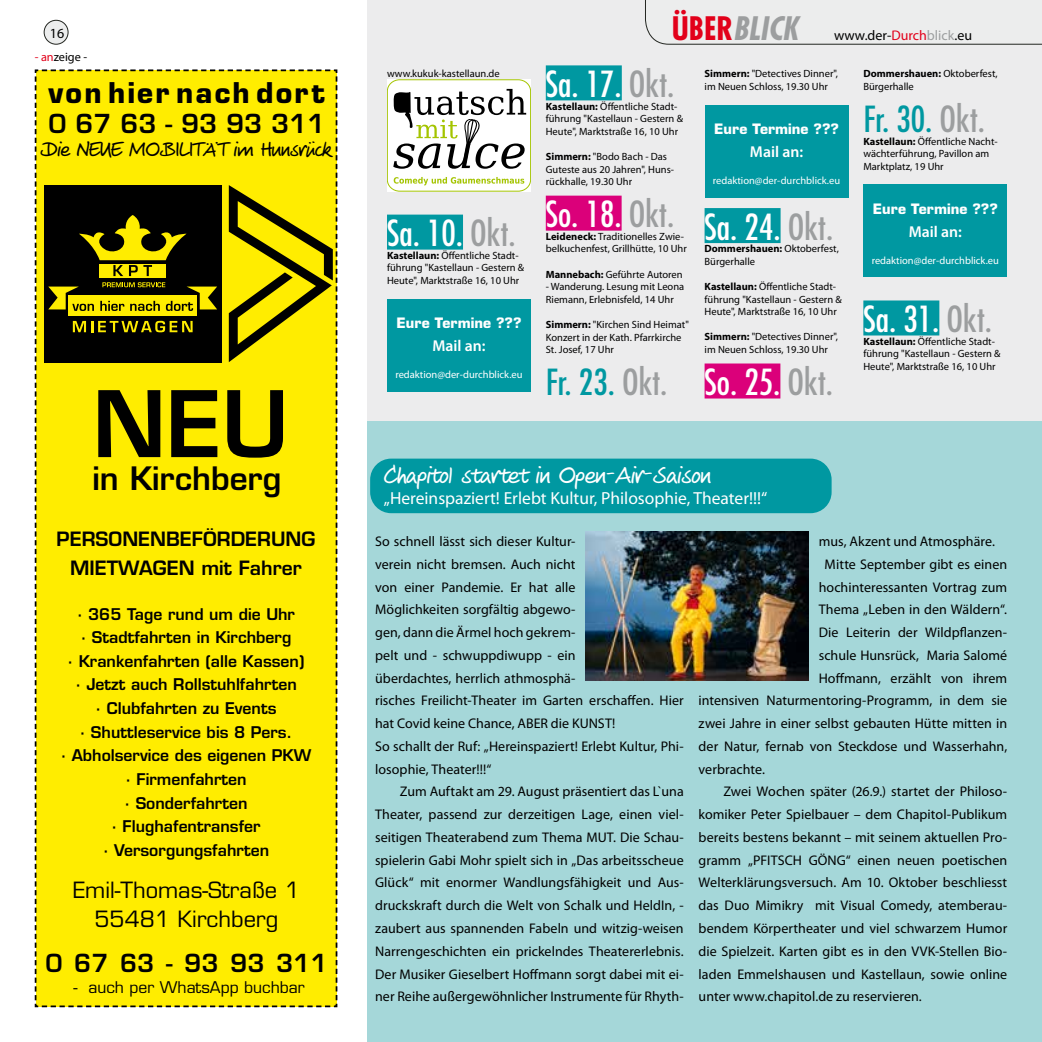
<style>
.page{position:relative;width:1042px;height:1042px;background:#fff}
.page>*{position:absolute;margin:0;border:0;box-sizing:border-box;transform-origin:0 0}
.t1{font:600 89.25px "Eurostile";color:#000}
.t2{font:condensed 35px "Futura";color:#fff}
.t3{font:condensed 35px "Futura";color:#0098a1}
.t4{font:600 31.5px "Eurostile";color:#000}
.t5{font:italic 700 condensed 31.5px "Futura";color:#9c9e9f}
.t6{font:700 27.82px "Eurostile";letter-spacing:.08em;color:#000}
.t7{font:600 25.55px "Eurostile";color:#000}
.t8{font:24.5px "Veneto Handwriting";color:#fff}
.t9{font:600 24.32px "Eurostile";color:#000}
.t10{font:21.88px/29.1px "Eurostile";color:#000;text-align:center}
.t11{font:21px "Veneto Handwriting";color:#000}
.t12{font:600 19.25px/28.9px "Eurostile";color:#000;text-align:center}
.t13{font:17.5px "Myriad Pro";color:#fff}
.t14{font:600 15.75px/23.6px "Eurostile";color:#000;text-align:center}
.t15{font:15.75px "Eurostile";color:#000}
.t16{font:600 15.75px "Myriad Pro";color:#fff}
.t17{font:14px/22.8px "Myriad Pro";letter-spacing:.005em;color:#000}
.t18{font:700 14px "Eurostile";color:#fff}
.t19{font:12.25px "Myriad Pro";color:#000}
.t20{font:10.5px/12.6px "Myriad Pro";color:#000}
.t21{font:10.5px "Myriad Pro";color:#fff}
.s1{color:#e2001a}
.s2{color:#9c9e9f}
.s3{font-weight:700}
.s4{font-style:normal;color:#e2001a}
</style>
<div class="page">
<div style="left:367px;top:0;width:675px;height:422px;background:#ececed"></div>
<div style="left:367px;top:422px;width:675px;height:620px;background:#a5d7d9"></div>
<svg style="left:645px;top:0;width:397px;height:45px"></svg>
<div style="left:44px;top:20px;width:24px;height:24px;background:#eceded;border-radius:50%"></div>
<div style="left:44px;top:20px;width:25px;height:25px;border:1px solid #232621;border-radius:50%"></div>
<svg style="left:35px;top:69px;width:302px;height:938px;background:#e1d100"></svg>
<div style="left:370px;top:459px;width:461px;height:54px;background:#0098a1;border-radius:21px"></div>
<img style="left:585px;top:532px;width:224px;height:149px">
<div style="left:387px;top:215px;width:76px;height:35px;background:#0098a1"></div>
<div style="left:387px;top:79px;width:144px;height:112px;background:#fff"></div>
<div style="left:387px;top:79px;width:144px;height:112px;border:1px solid #a4c400;border-radius:12px"></div>
<svg style="left:394px;top:177px;width:130px;height:8px"></svg>
<svg style="left:393px;top:89px;width:133px;height:80px"></svg>
<div style="left:387px;top:299px;width:144px;height:92px;background:#0098a1"></div>
<div style="left:546px;top:65px;width:76px;height:35px;background:#0098a1"></div>
<div style="left:546px;top:196px;width:75px;height:35px;background:#db007a"></div>
<div style="left:704px;top:208px;width:76px;height:35px;background:#0098a1"></div>
<div style="left:704px;top:363px;width:76px;height:35px;background:#db007a"></div>
<div style="left:704px;top:105px;width:144px;height:93px;background:#0098a1"></div>
<div style="left:863px;top:300px;width:76px;height:35px;background:#0098a1"></div>
<div style="left:863px;top:184px;width:144px;height:93px;background:#0098a1"></div>
<p class="t17" style="left:50px;top:21px;width:16px">16</p>
<p class="t19" style="left:35px;top:49px;width:54px"><span class="s1">- an</span>zeige -</p>
<h3 class="t6" style="left:49px;top:75px;width:278px">von hier nach dort</h3>
<h3 class="t7" style="left:49px;top:108px;width:278px">0 67 63 - 93 93 311</h3>
<h3 class="t11" style="left:40px;top:138px;width:293px">Die NEUE MOBILITÄT im Hunsrück</h3>
<h1 class="t1" style="left:92px;top:368px;width:198px">NEU</h1>
<h3 class="t4" style="left:92px;top:459px;width:191px">in Kirchberg</h3>
<h3 class="t12" style="left:57px;top:524px;width:260px">PERSONENBEFÖRDERUNG<br>MIETWAGEN mit Fahrer</h3>
<p class="t14" style="left:61px;top:602px;width:252px">· 365 Tage rund um die Uhr<br>· Stadtfahrten in Kirchberg<br>· Krankenfahrten (alle Kassen)<br>· Jetzt auch Rollstuhlfahrten<br>· Clubfahrten zu Events<br>· Shuttleservice bis 8 Pers.<br>· Abholservice des eigenen PKW · Firmenfahrten<br>· Sonderfahrten<br>· Flughafentransfer<br>· Versorgungsfahrten</p>
<h3 class="t10" style="left:73px;top:876px;width:228px">Emil-Thomas-Straße 1<br>55481 Kirchberg</h3>
<h3 class="t9" style="left:45px;top:948px;width:284px">0 67 63 - 93 93 311</h3>
<p class="t15" style="left:73px;top:978px;width:233px">- auch per WhatsApp buchbar</p>
<p class="t20" style="left:387px;top:67px;width:114px">www.kukuk-kastellaun.de</p>
<h2 class="t2" style="left:387px;top:212px;width:130px">Sa. 10. <span class="s2">Okt.</span></h2>
<p class="t20" style="left:387px;top:249px;width:139px"><span class="s3">Kastellaun:</span> Öffentliche Stadt&shy;führung "Kastellaun - Gestern &amp;<br>Heute", Marktstraße 16, 10 Uhr</p>
<p class="t18" style="left:396px;top:314px;width:127px">Eure Termine ???</p>
<p class="t16" style="left:432px;top:336px;width:55px">Mail an:</p>
<p class="t21" style="left:395px;top:368px;width:129px">redaktion@der-durchblick.eu</p>
<h3 class="t5" style="left:672px;top:9px;width:128px"><span class="s4">ÜBER</span>BLICK</h3>
<p class="t17" style="left:834px;top:24px;width:140px">www.der-<span class="s1">Durch</span><span class="s2">blick</span>.eu</p>
<h2 class="t2" style="left:546px;top:63px;width:130px">Sa. 17. <span class="s2">Okt.</span></h2>
<p class="t20" style="left:546px;top:100px;width:139px"><span class="s3">Kastellaun:</span> Öffentliche Stadt&shy;führung "Kastellaun - Gestern &amp;<br>Heute", Marktstraße 16, 10 Uhr</p>
<p class="t20" style="left:546px;top:150px;width:130px"><span class="s3">Simmern:</span> "Bodo Bach - Das<br>Guteste aus 20 Jahren", Huns&shy;rückhalle, 19.30 Uhr</p>
<h2 class="t2" style="left:546px;top:193px;width:130px">So. 18. <span class="s2">Okt.</span></h2>
<p class="t20" style="left:546px;top:230px;width:143px"><span class="s3">Leideneck:</span> Traditionelles Zwie&shy;belkuchenfest, Grillhütte, 10 Uhr</p>
<p class="t20" style="left:546px;top:268px;width:138px"><span class="s3">Mannebach:</span> Geführte Autoren</p>
<p class="t20" style="left:546px;top:280px;width:140px">- Wanderung. Lesung mit Leona<br>Riemann, Erlebnisfeld, 14 Uhr</p>
<p class="t20" style="left:546px;top:318px;width:145px"><span class="s3">Simmern:</span> "Kirchen Sind Heimat"<br>Konzert in der Kath. Pfarrkirche<br>St. Josef, 17 Uhr</p>
<h2 class="t3" style="left:546px;top:361px;width:123px">Fr. 23. <span class="s2">Okt.</span></h2>
<p class="t20" style="left:704px;top:67px;width:135px"><span class="s3">Simmern:</span> "Detectives Dinner", im Neuen Schloss, 19.30 Uhr</p>
<p class="t18" style="left:714px;top:120px;width:127px">Eure Termine ???</p>
<p class="t16" style="left:750px;top:142px;width:55px">Mail an:</p>
<p class="t21" style="left:713px;top:174px;width:129px">redaktion@der-durchblick.eu</p>
<h2 class="t2" style="left:704px;top:206px;width:130px">Sa. 24. <span class="s2">Okt.</span></h2>
<p class="t20" style="left:704px;top:242px;width:136px"><span class="s3">Dommershauen:</span> Oktoberfest,<br>Bürgerhalle</p>
<p class="t20" style="left:704px;top:280px;width:139px"><span class="s3">Kastellaun:</span> Öffentliche Stadt&shy;führung "Kastellaun - Gestern &amp;<br>Heute", Marktstraße 16, 10 Uhr</p>
<p class="t20" style="left:704px;top:330px;width:135px"><span class="s3">Simmern:</span> "Detectives Dinner", im Neuen Schloss, 19.30 Uhr</p>
<h2 class="t2" style="left:704px;top:361px;width:130px">So. 25. <span class="s2">Okt.</span></h2>
<p class="t20" style="left:863px;top:67px;width:136px"><span class="s3">Dommershauen:</span> Oktoberfest,<br>Bürgerhalle</p>
<h2 class="t3" style="left:863px;top:98px;width:123px">Fr. 30. <span class="s2">Okt.</span></h2>
<p class="t20" style="left:863px;top:135px;width:136px"><span class="s3">Kastellaun:</span> Öffentliche Nacht&shy;wächterführung, Pavillon am<br>Marktplatz, 19 Uhr</p>
<p class="t18" style="left:873px;top:200px;width:127px">Eure Termine ???</p>
<p class="t16" style="left:909px;top:222px;width:55px">Mail an:</p>
<p class="t21" style="left:871px;top:254px;width:129px">redaktion@der-durchblick.eu</p>
<h2 class="t2" style="left:863px;top:298px;width:130px">Sa. 31. <span class="s2">Okt.</span></h2>
<p class="t20" style="left:863px;top:335px;width:139px"><span class="s3">Kastellaun:</span> Öffentliche Stadt&shy;führung "Kastellaun - Gestern &amp;<br>Heute", Marktstraße 16, 10 Uhr</p>
<h3 class="t8" style="left:384px;top:462px;width:329px">Chapitol startet in Open-Air-Saison</h3>
<p class="t13" style="left:384px;top:487px;width:385px">„Hereinspaziert! Erlebt Kultur, Philosophie, Theater!!!“</p>
<p class="t17" style="left:375px;top:530px;width:310px">So schnell lässt sich dieser Kultur-<br>verein nicht bremsen. Auch nicht<br>von einer Pandemie. Er hat alle<br>Möglichkeiten sorgfältig abgewo-<br>gen, dann die Ärmel hoch gekrem-<br>pelt und - schwuppdiwupp - ein<br>überdachtes, herrlich athmosphä-<br>risches Freilicht-Theater im Garten erschaffen. Hier hat Covid keine Chance, ABER die KUNST!<br>So schallt der Ruf: „Hereinspaziert! Erlebt Kultur, Phi&shy;losophie, Theater!!!“</p>
<p class="t17" style="left:375px;top:780px;width:310px;text-align:justify;text-indent:25px">Zum Auftakt am 29. August präsentiert das L`una Theater, passend zur derzeitigen Lage, einen viel&shy;seitigen Theaterabend zum Thema MUT. Die Schau&shy;spielerin Gabi Mohr spielt sich in „Das arbeitsscheue Glück“ mit enormer Wandlungsfähigkeit und Aus&shy;druckskraft durch die Welt von Schalk und HeldIn, - zaubert aus spannenden Fabeln und witzig-weisen Narrengeschichten ein prickelndes Theatererlebnis.<br>Der Musiker Gieselbert Hoffmann sorgt dabei mit ei&shy;ner Reihe außergewöhnlicher Instrumente für Rhyth-</p>
<p class="t17" style="left:819px;top:530px;width:178px">mus, Akzent und Atmosphäre.</p>
<p class="t17" style="left:824px;top:552px;width:184px">Mitte September gibt es einen</p>
<p class="t17" style="left:819px;top:575px;width:190px">hochinteressanten Vortrag zum</p>
<p class="t17" style="left:819px;top:598px;width:190px">Thema „Leben in den Wäldern“.</p>
<p class="t17" style="left:819px;top:621px;width:190px">Die Leiterin der Wildpflanzen-</p>
<p class="t17" style="left:819px;top:643px;width:190px">schule Hunsrück, Maria Salomé</p>
<p class="t17" style="left:819px;top:666px;width:190px">Hoffmann, erzählt von ihrem</p>
<p class="t17" style="left:698px;top:689px;width:310px">intensiven Naturmentoring-Programm, in dem sie</p>
<p class="t17" style="left:698px;top:712px;width:310px">zwei Jahre in einer selbst gebauten Hütte mitten in</p>
<p class="t17" style="left:698px;top:734px;width:310px">der Natur, fernab von Steckdose und Wasserhahn,</p>
<p class="t17" style="left:698px;top:757px;width:68px">verbrachte.</p>
<p class="t17" style="left:723px;top:780px;width:285px">Zwei Wochen später (26.9.) startet der Philoso-</p>
<p class="t17" style="left:698px;top:803px;width:310px">komiker Peter Spielbauer – dem Chapitol-Publikum</p>
<p class="t17" style="left:698px;top:825px;width:310px">bereits bestens bekannt – mit seinem aktuellen Pro-</p>
<p class="t17" style="left:698px;top:848px;width:310px">gramm „PFITSCH GÖNG“ einen neuen poetischen</p>
<p class="t17" style="left:698px;top:871px;width:310px">Welterklärungsversuch. Am 10. Oktober beschliesst</p>
<p class="t17" style="left:698px;top:894px;width:310px">das Duo Mimikry mit Visual Comedy, atemberau-</p>
<p class="t17" style="left:698px;top:916px;width:310px">bendem Körpertheater und viel schwarzem Humor</p>
<p class="t17" style="left:698px;top:939px;width:310px">die Spielzeit. Karten gibt es in den VVK-Stellen Bio-</p>
<p class="t17" style="left:698px;top:962px;width:310px">laden Emmelshausen und Kastellaun, sowie online</p>
<p class="t17" style="left:698px;top:985px;width:225px">unter www.chapitol.de zu reservieren.</p>
</div>
